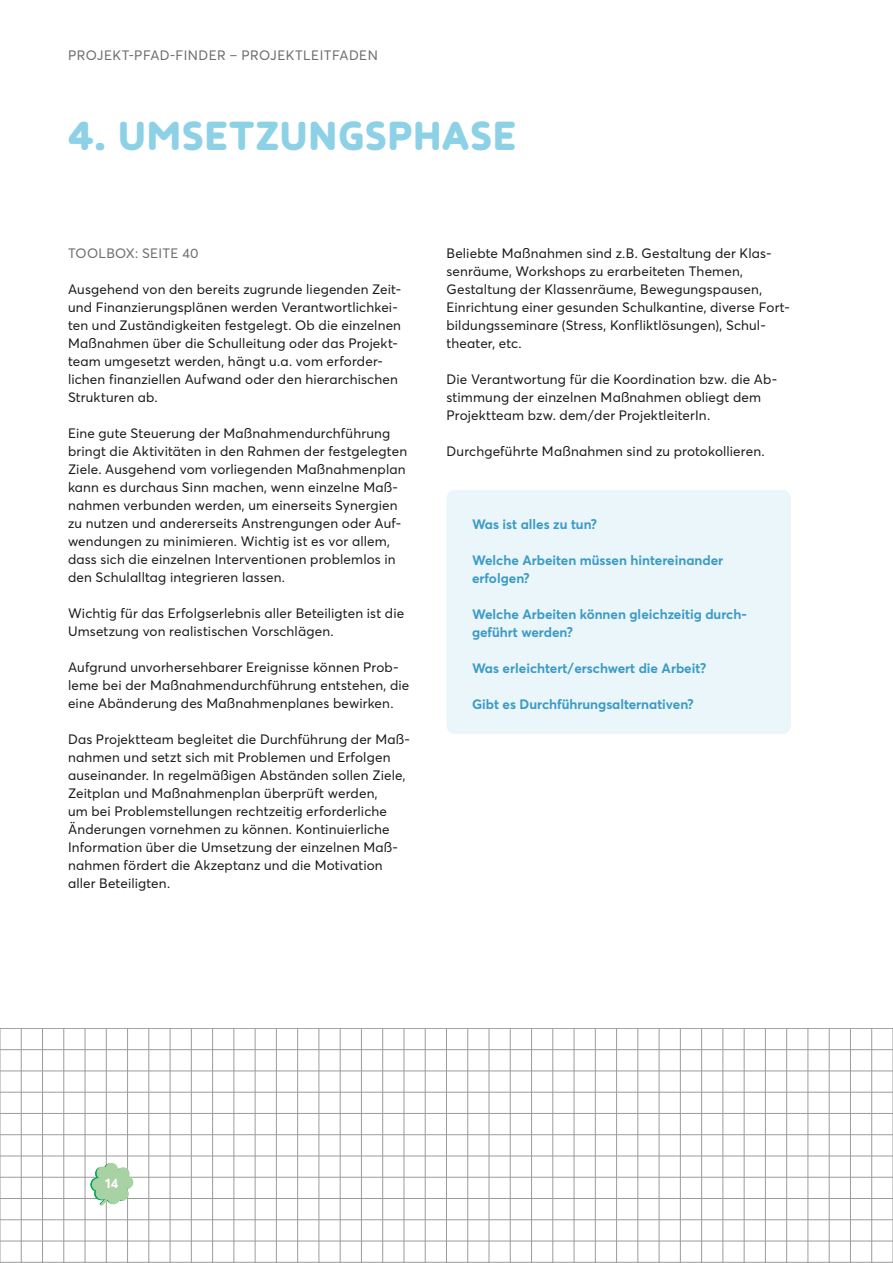
<style>
.page{position:relative;width:893px;height:1263px;background:#fff}
.page>*{position:absolute;margin:0;border:0;box-sizing:border-box;transform-origin:0 0}
.t1{font:900 40.5px "Apoka";color:#8dd1e6}
.t2{font:13.5px/18px "Averta";letter-spacing:.015em;color:#191918}
.t3{font:700 13.5px/18px "Averta";color:#3b9bc6}
.t4{font:13.5px "Averta";letter-spacing:.035em;color:#6f6c6a}
.t5{font:700 13.5px "Averta";color:#fff}
</style>
<div class="page">
<svg style="left:0;top:1028px;width:893px;height:235px"></svg>
<svg style="left:90px;top:1163px;width:43px;height:42px"></svg>
<div style="left:446px;top:490px;width:345px;height:244px;background:#ebf6fa;border-radius:9px"></div>
<p class="t4" style="left:68px;top:46px;width:311px">PROJEKT-PFAD-FINDER – PROJEKTLEITFADEN</p>
<h1 class="t1" style="left:68px;top:110px;width:450px">4. UMSETZUNGSPHASE</h1>
<p class="t4" style="left:68px;top:244px;width:132px">TOOLBOX: SEITE 40</p>
<p class="t2" style="left:68px;top:280px;width:335px">Ausgehend von den bereits zugrunde liegenden Zeit&shy;und Finanzierungsplänen werden Verantwortlichkei&shy;ten und Zuständigkeiten festgelegt. Ob die einzelnen Maßnahmen über die Schulleitung oder das Projekt&shy;team umgesetzt werden, hängt u. a. vom erforder&shy;lichen finanziellen Aufwand oder den hierarchischen Strukturen ab.</p>
<p class="t2" style="left:68px;top:424px;width:341px">Eine gute Steuerung der Maßnahmendurchführung bringt die Aktivitäten in den Rahmen der festgelegten Ziele. Ausgehend vom vorliegenden Maßnahmenplan kann es durchaus Sinn machen, wenn einzelne Maß&shy;nahmen verbunden werden, um einerseits Synergien zu nutzen und andererseits Anstrengungen oder Auf&shy;wendungen zu minimieren. Wichtig ist es vor allem, dass sich die einzelnen Interventionen problemlos in den Schulalltag integrieren lassen.</p>
<p class="t2" style="left:68px;top:604px;width:338px">Wichtig für das Erfolgserlebnis aller Beteiligten ist die<br>Umsetzung von realistischen Vorschlägen.</p>
<p class="t2" style="left:68px;top:658px;width:343px">Aufgrund unvorhersehbarer Ereignisse können Prob&shy;leme bei der Maßnahmendurchführung entstehen, die eine Abänderung des Maßnahmenplanes bewirken.</p>
<p class="t2" style="left:68px;top:730px;width:343px">Das Projektteam begleitet die Durchführung der Maß&shy;nahmen und setzt sich mit Problemen und Erfolgen auseinander. In regelmäßigen Abständen sollen Ziele, Zeitplan und Maßnahmenplan überprüft werden,<br>um bei Problemstellungen rechtzeitig erforderliche Änderungen vornehmen zu können. Kontinuierliche Information über die Umsetzung der einzelnen Maß&shy;nahmen fördert die Akzeptanz und die Motivation aller Beteiligten.</p>
<p class="t2" style="left:446px;top:244px;width:345px">Beliebte Maßnahmen sind z. B. Gestaltung der Klas&shy;senräume, Workshops zu erarbeiteten Themen, Gestaltung der Klassenräume, Bewegungspausen, Einrichtung einer gesunden Schulkantine, diverse Fort&shy;bildungsseminare (Stress, Konfliktlösungen), Schul&shy;theater, etc.</p>
<p class="t2" style="left:446px;top:370px;width:332px">Die Verantwortung für die Koordination bzw. die Ab&shy;stimmung der einzelnen Maßnahmen obliegt dem<br>Projektteam bzw. dem/der ProjektleiterIn.</p>
<p class="t2" style="left:446px;top:442px;width:318px">Durchgeführte Maßnahmen sind zu protokollieren.</p>
<p class="t3" style="left:472px;top:514px;width:127px">Was ist alles zu tun?</p>
<p class="t3" style="left:472px;top:550px;width:253px">Welche Arbeiten müssen hintereinander erfolgen?</p>
<p class="t3" style="left:472px;top:604px;width:276px">Welche Arbeiten können gleichzeitig durch&shy;geführt werden?</p>
<p class="t3" style="left:472px;top:658px;width:236px">Was erleichtert/erschwert die Arbeit?</p>
<p class="t3" style="left:472px;top:694px;width:223px">Gibt es Durchführungsalternativen?</p>
<p class="t5" style="left:105px;top:1174px;width:15px">14</p>
</div>
